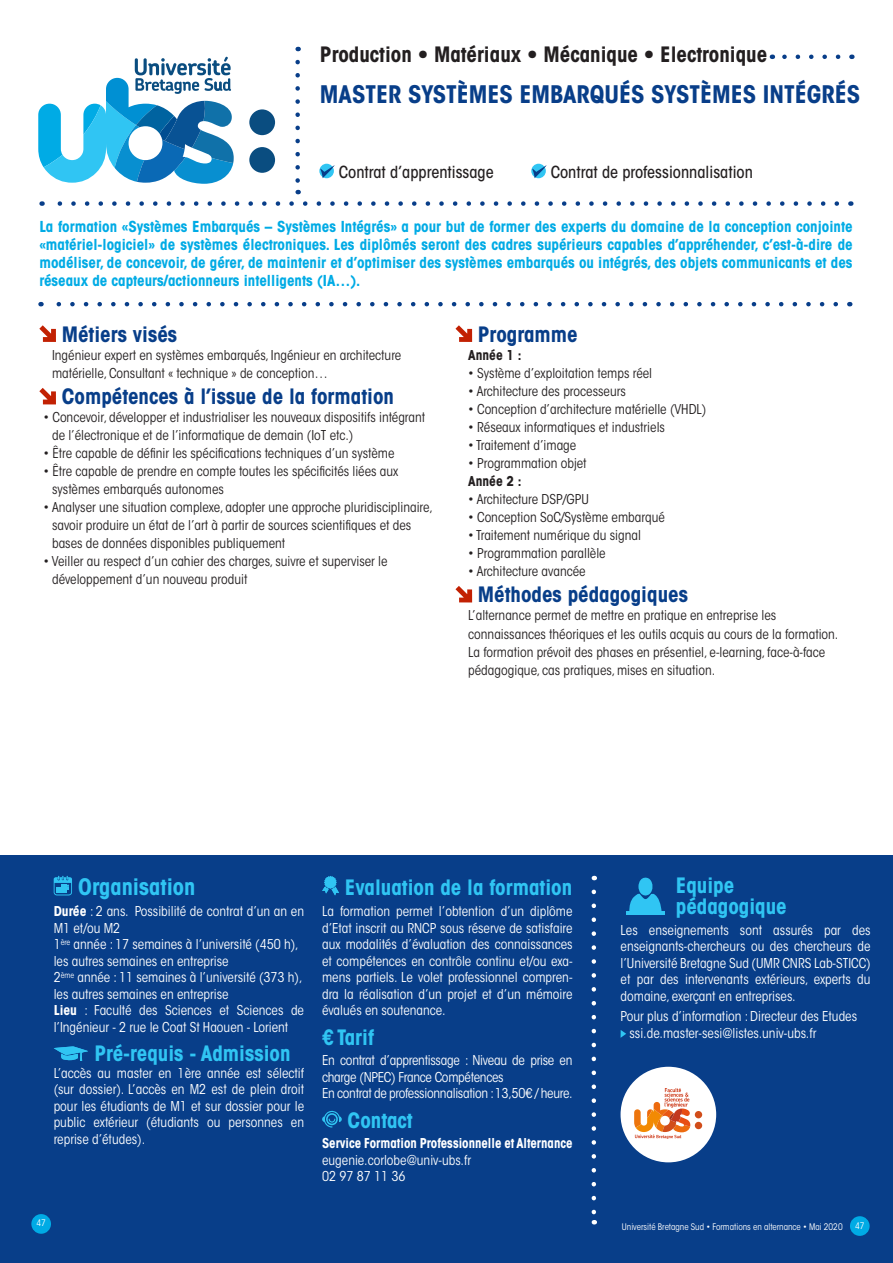
<style>
.page{position:relative;width:893px;height:1263px;background:#fff}
.page>*{position:absolute;margin:0;border:0;box-sizing:border-box;transform-origin:0 0}
.t1{font:700 condensed 24px "ITC Avant Garde Std";color:#083e89}
.t2{font:700 condensed 22.5px "ITC Avant Garde Std";color:#30c5f3}
.t3{font:700 condensed 21px "ITC Avant Garde Std";color:#30c5f3}
.t4{font:700 condensed 21px "ITC Avant Garde Std";color:#083e89}
.t5{font:700 condensed 21px "ITC Avant Garde Std";color:#231f20}
.t6{font:500 condensed 16.5px "ITC Avant Garde Std";color:#231f20}
.t7{font:700 condensed 15px/18px "ITC Avant Garde Std";color:#00abe5;text-align:justify}
.t8{font:condensed 13.5px/18px "ITC Avant Garde Std";color:#231f20}
.t9{font:condensed 13.5px/16.5px "ITC Avant Garde Std";color:#fff;text-align:justify}
.t10{font:condensed 13.5px/16.5px "ITC Avant Garde Std";letter-spacing:-.02em;color:#fff}
.t11{font:700 condensed 13.5px "ITC Avant Garde Std";color:#fff;scale:.95 1}
.t12{font:700 condensed 13.5px "ITC Avant Garde Std";color:#231f20}
.t13{font:condensed 9px "ITC Avant Garde Std";color:#fff}
.s1{font-weight:700}
</style>
<div class="page">
<div style="left:0;top:855px;width:893px;height:408px;background:#083e89"></div>
<div style="left:249px;top:109px;width:26px;height:26px;background:#0a4d80;border-radius:50%"></div>
<div style="left:249px;top:147px;width:26px;height:26px;background:#0a4d80;border-radius:50%"></div>
<svg style="left:38px;top:57px;width:196px;height:127px"></svg>
<svg style="left:295px;top:62px;width:5px;height:132px"></svg>
<svg style="left:592px;top:892px;width:4px;height:332px"></svg>
<svg style="left:42px;top:201px;width:795px;height:5px"></svg>
<hr style="left:626px;top:911px;width:38px;height:4px;background:#30c5f3">
<div style="left:850px;top:1216px;width:20px;height:20px;background:#00abe5;border-radius:50%"></div>
<svg style="left:54px;top:876px;width:18px;height:19px"></svg>
<svg style="left:54px;top:1046px;width:34px;height:15px"></svg>
<svg style="left:322px;top:876px;width:17px;height:19px"></svg>
<svg style="left:322px;top:1111px;width:20px;height:16px"></svg>
<svg style="left:39px;top:325px;width:17px;height:17px"></svg>
<svg style="left:39px;top:388px;width:17px;height:16px"></svg>
<svg style="left:455px;top:325px;width:17px;height:17px"></svg>
<svg style="left:455px;top:586px;width:17px;height:16px"></svg>
<svg style="left:320px;top:165px;width:15px;height:13px"></svg>
<svg style="left:532px;top:165px;width:15px;height:13px"></svg>
<svg style="left:621px;top:1030px;width:5px;height:8px"></svg>
<svg style="left:629px;top:877px;width:33px;height:34px"></svg>
<hr style="left:627px;top:911px;width:38px;height:4px;background:#30c5f3">
<div style="left:31px;top:1214px;width:20px;height:20px;background:#00abe5;border-radius:50%"></div>
<svg style="left:41px;top:302px;width:795px;height:4px"></svg>
<div style="left:621px;top:1067px;width:95px;height:95px;background:#fff;border-radius:50%"></div>
<div style="left:695px;top:1111px;width:7px;height:7px;background:#d14d1a;border-radius:50%"></div>
<div style="left:695px;top:1122px;width:7px;height:7px;background:#d14d1a;border-radius:50%"></div>
<svg style="left:634px;top:1088px;width:56px;height:51px"></svg>
<svg style="left:772px;top:55px;width:66px;height:4px"></svg>
<p class="t5" style="left:320px;top:41px;width:449px">Production • Matériaux • Mécanique • Electronique</p>
<p class="t1" style="left:320px;top:79px;width:542px">MASTER SYSTÈMES EMBARQUÉS SYSTÈMES INTÉGRÉS</p>
<p class="t6" style="left:339px;top:162px;width:156px">Contrat d’apprentissage</p>
<p class="t6" style="left:551px;top:162px;width:204px">Contrat de professionnalisation</p>
<p class="t7" style="left:39px;top:218px;width:815px">La formation «Systèmes Embarqués – Systèmes Intégrés» a pour but de former des experts du domaine de la conception conjointe «matériel-logiciel» de systèmes électroniques. Les diplômés seront des cadres supérieurs capables d’appréhender, c’est-à-dire de modéliser, de concevoir, de gérer, de maintenir et d’optimiser des systèmes embarqués ou intégrés, des objets communicants et des réseaux de capteurs/actionneurs intelligents (IA…).</p>
<p class="t4" style="left:62px;top:321px;width:117px">Métiers visés</p>
<p class="t8" style="left:52px;top:346px;width:351px">Ingénieur expert en systèmes embarqués, Ingénieur en architecture matérielle, Consultant « technique » de conception…</p>
<p class="t4" style="left:62px;top:383px;width:334px">Compétences à l’issue de la formation</p>
<p class="t8" style="left:52px;top:409px;width:375px;text-indent:-9px">• Concevoir, développer et industrialiser les nouveaux dispositifs intégrant de l’électronique et de l’informatique de demain (IoT etc.)</p>
<p class="t8" style="left:44px;top:445px;width:352px">• Être capable de définir les spécifications techniques d’un système</p>
<p class="t8" style="left:52px;top:463px;width:348px;text-indent:-9px">• Être capable de prendre en compte toutes les spécificités liées aux systèmes embarqués autonomes</p>
<p class="t8" style="left:52px;top:499px;width:382px;text-indent:-9px">• Analyser une situation complexe, adopter une approche pluridisciplinaire, savoir produire un état de l’art à partir de sources scientifiques et des bases de données disponibles publiquement</p>
<p class="t8" style="left:52px;top:553px;width:337px;text-indent:-9px">• Veiller au respect d’un cahier des charges, suivre et superviser le développement d’un nouveau produit</p>
<p class="t4" style="left:478px;top:321px;width:101px">Programme</p>
<p class="t12" style="left:468px;top:346px;width:55px">Année 1 :</p>
<p class="t8" style="left:468px;top:364px;width:185px">• Système d’exploitation temps réel</p>
<p class="t8" style="left:468px;top:382px;width:159px">• Architecture des processeurs</p>
<p class="t8" style="left:468px;top:400px;width:240px">• Conception d’architecture matérielle (VHDL)</p>
<p class="t8" style="left:468px;top:418px;width:198px">• Réseaux informatiques et industriels</p>
<p class="t8" style="left:468px;top:436px;width:110px">• Traitement d’image</p>
<p class="t8" style="left:468px;top:454px;width:120px">• Programmation objet</p>
<p class="t12" style="left:468px;top:472px;width:55px">Année 2 :</p>
<p class="t8" style="left:468px;top:490px;width:122px">• Architecture DSP/GPU</p>
<p class="t8" style="left:468px;top:508px;width:198px">• Conception SoC/Système embarqué</p>
<p class="t8" style="left:468px;top:526px;width:174px">• Traitement numérique du signal</p>
<p class="t8" style="left:468px;top:544px;width:139px">• Programmation parallèle</p>
<p class="t8" style="left:468px;top:562px;width:119px">• Architecture avancée</p>
<p class="t4" style="left:478px;top:581px;width:211px">Méthodes pédagogiques</p>
<p class="t8" style="left:468px;top:607px;width:372px">L’alternance permet de mettre en pratique en entreprise les connaissances théoriques et les outils acquis au cours de la formation.</p>
<p class="t8" style="left:468px;top:643px;width:359px">La formation prévoit des phases en présentiel, e-learning, face-à-face</p>
<p class="t8" style="left:468px;top:661px;width:249px">pédagogique, cas pratiques, mises en situation.</p>
<p class="t2" style="left:78px;top:873px;width:119px">Organisation</p>
<p class="t9" style="left:54px;top:903px;width:252px"><span class="s1">Durée</span> : 2 ans. Possibilité de contrat d’un an en<br>M1 et/ou M2</p>
<p class="t9" style="left:54px;top:936px;width:247px">1<sup>ère</sup> année : 17 semaines à l’université (450 h),</p>
<p class="t9" style="left:54px;top:953px;width:177px">les autres semaines en entreprise</p>
<p class="t9" style="left:54px;top:969px;width:250px">2<sup>ème</sup> année : 11 semaines à l’université (373 h),</p>
<p class="t9" style="left:54px;top:986px;width:177px">les autres semaines en entreprise</p>
<p class="t9" style="left:54px;top:1002px;width:252px"><span class="s1">Lieu</span> : Faculté des Sciences et Sciences de l’Ingénieur - 2 rue le Coat St Haouen - Lorient</p>
<p class="t3" style="left:94px;top:1040px;width:198px">Pré-requis - Admission</p>
<p class="t9" style="left:54px;top:1064px;width:252px">L’accès au master en 1ère année est sélectif (sur dossier). L’accès en M2 est de plein droit pour les étudiants de M1 et sur dossier pour le public extérieur (étudiants ou personnes en reprise d’études).</p>
<p class="t13" style="left:37px;top:1218px;width:11px">47</p>
<p class="t3" style="left:345px;top:874px;width:229px">Evaluation de la formation</p>
<p class="t9" style="left:322px;top:903px;width:252px">La formation permet l’obtention d’un diplôme d’Etat inscrit au RNCP sous réserve de satisfaire aux modalités d’évaluation des connaissances et compétences en contrôle continu et/ou exa&shy;mens partiels. Le volet professionnel compren&shy;dra la réalisation d’un projet et d’un mémoire évalués en soutenance.</p>
<p class="t3" style="left:322px;top:1023px;width:53px">€ Tarif</p>
<p class="t10" style="left:322px;top:1052px;width:252px">En contrat d’apprentissage : Niveau de prise en charge (NPEC) France Compétences</p>
<p class="t10" style="left:322px;top:1085px;width:252px">En contrat de professionnalisation : 13,50€ / heure.</p>
<p class="t3" style="left:348px;top:1106px;width:67px">Contact</p>
<p class="t11" style="left:322px;top:1135px;width:265px">Service Formation Professionnelle et Alternance</p>
<p class="t9" style="left:322px;top:1152px;width:151px">eugenie.corlobe@univ-ubs.fr</p>
<p class="t9" style="left:322px;top:1168px;width:85px">02 97 87 11 36</p>
<p class="t3" style="left:676px;top:872px;width:60px">Equipe</p>
<p class="t3" style="left:676px;top:893px;width:112px">pédagogique</p>
<p class="t9" style="left:621px;top:921px;width:252px">Les enseignements sont assurés par des enseignants-chercheurs ou des chercheurs de l’Université Bretagne Sud (UMR CNRS Lab-STICC) et par des intervenants extérieurs, experts du domaine, exerçant en entreprises.</p>
<p class="t9" style="left:621px;top:1008px;width:238px">Pour plus d’information : Directeur des Etudes</p>
<p class="t9" style="left:629px;top:1025px;width:189px">ssi.de.master-sesi@listes.univ-ubs.fr</p>
<p class="t13" style="left:622px;top:1221px;width:222px">Université Bretagne Sud • Formations en alternance • Mai 2020</p>
<p class="t13" style="left:855px;top:1220px;width:11px">47</p>
</div>
